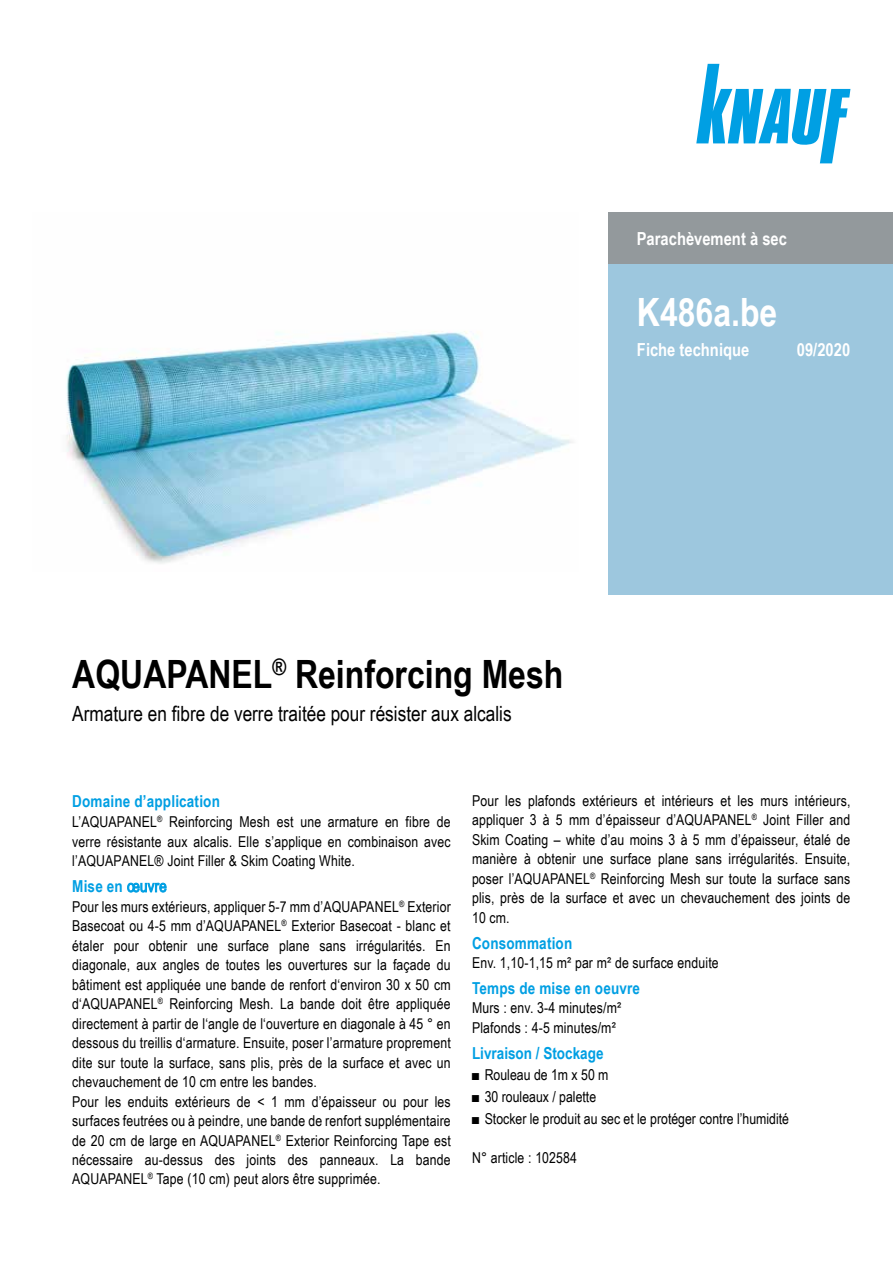
<style>
.page{position:relative;width:893px;height:1263px;background:#fff}
.page>*{position:absolute;margin:0;border:0;box-sizing:border-box;transform-origin:0 0}
.t1{font:700 39px "Arial Narrow";color:#000}
.t2{font:700 39px "Arial Narrow";color:#fff}
.t3{font:21px "Arial Narrow";color:#000}
.t4{font:700 18px "Arial Narrow";color:#fff}
.t5{font:700 16.5px "Arial Narrow";letter-spacing:.01em;color:#009fe3}
.t6{font:15px/19.5px "Arial Narrow";letter-spacing:.01em;color:#000;text-align:justify}
.s1{font-weight:400}
</style>
<div class="page">
<svg style="left:696px;top:64px;width:154px;height:99px"></svg>
<div style="left:608px;top:213px;width:285px;height:382px;background:#9dc7de"></div>
<div style="left:608px;top:213px;width:285px;height:51px;background:#93999c"></div>
<img style="left:66px;top:331px;width:507px;height:233px">
<p class="t4" style="left:637px;top:225px;width:152px">Parachèvement à sec</p>
<h1 class="t2" style="left:637px;top:283px;width:142px">K486a.be</h1>
<p class="t4" style="left:637px;top:336px;width:114px">Fiche technique</p>
<p class="t4" style="left:797px;top:336px;width:55px">09/2020</p>
<h1 class="t1" style="left:72px;top:644px;width:493px">AQUAPANEL<sup>®</sup> Reinforcing Mesh</h1>
<h2 class="t3" style="left:72px;top:698px;width:441px">Armature en fibre de verre traitée pour résister aux alcalis</h2>
<p class="t5" style="left:72px;top:789px;width:149px">Domaine d’application</p>
<p class="t6" style="left:72px;top:811px;width:380px">L’AQUAPANEL<sup>®</sup> Reinforcing Mesh est une armature en fibre de verre résistante aux alcalis. Elle s’applique en combinaison avec l’AQUAPANEL® Joint Filler &amp; Skim Coating White.</p>
<p class="t5" style="left:72px;top:874px;width:96px">Mise en <span class="s1">œuvre</span></p>
<p class="t6" style="left:72px;top:896px;width:380px;text-align:left">Pour les murs extérieurs, appliquer 5-7 mm d’AQUAPANEL<sup>®</sup> Exterior Basecoat ou 4-5 mm d’AQUAPANEL<sup>®</sup> Exterior Basecoat - blanc et étaler pour obtenir une surface plane sans irrégularités. En diagonale, aux angles de toutes les ouvertures sur la façade du bâtiment est appliquée une bande de renfort d‘environ 30 x 50 cm d‘AQUAPANEL<sup>®</sup> Reinforcing Mesh. La bande doit être appliquée directement à partir de l‘angle de l‘ouverture en diagonale à 45 ° en dessous du treillis d‘armature. Ensuite, poser l’armature proprement dite sur toute la surface, sans plis, près de la surface et avec un chevauchement de 10 cm entre les bandes.<br>Pour les enduits extérieurs de &lt; 1 mm d’épaisseur ou pour les surfaces feutrées ou à peindre, une bande de renfort supplémentaire de 20 cm de large en AQUAPANEL<sup>®</sup> Exterior Reinforcing Tape est nécessaire au-dessus des joints des panneaux. La bande AQUAPANEL<sup>®</sup> Tape (10 cm) peut alors être supprimée.</p>
<p class="t6" style="left:472px;top:790px;width:380px">Pour les plafonds extérieurs et intérieurs et les murs intérieurs, appliquer 3 à 5 mm d’épaisseur d’AQUAPANEL<sup>®</sup> Joint Filler and Skim Coating – white d’au moins 3 à 5 mm d’épaisseur, étalé de manière à obtenir une surface plane sans irrégularités. Ensuite, poser l’AQUAPANEL<sup>®</sup> Reinforcing Mesh sur toute la surface sans plis, près de la surface et avec un chevauchement des joints de 10 cm.</p>
<p class="t5" style="left:472px;top:930px;width:102px">Consommation</p>
<p class="t6" style="left:472px;top:953px;width:248px">Env. 1,10-1,15 m² par m² de surface enduite</p>
<p class="t5" style="left:472px;top:976px;width:170px">Temps de mise en oeuvre</p>
<p class="t6" style="left:472px;top:998px;width:151px">Murs : env. 3-4 minutes/m²<br>Plafonds : 4-5 minutes/m²</p>
<p class="t5" style="left:472px;top:1040px;width:133px">Livraison / Stockage</p>
<p class="t6" style="left:472px;top:1065px;width:138px">■ Rouleau de 1m x 50 m</p>
<p class="t6" style="left:472px;top:1086px;width:126px">■ 30 rouleaux / palette</p>
<p class="t6" style="left:472px;top:1108px;width:318px">■ Stocker le produit au sec et le protéger contre l’humidité</p>
<p class="t6" style="left:472px;top:1147px;width:107px">N° article : 102584</p>
</div>
